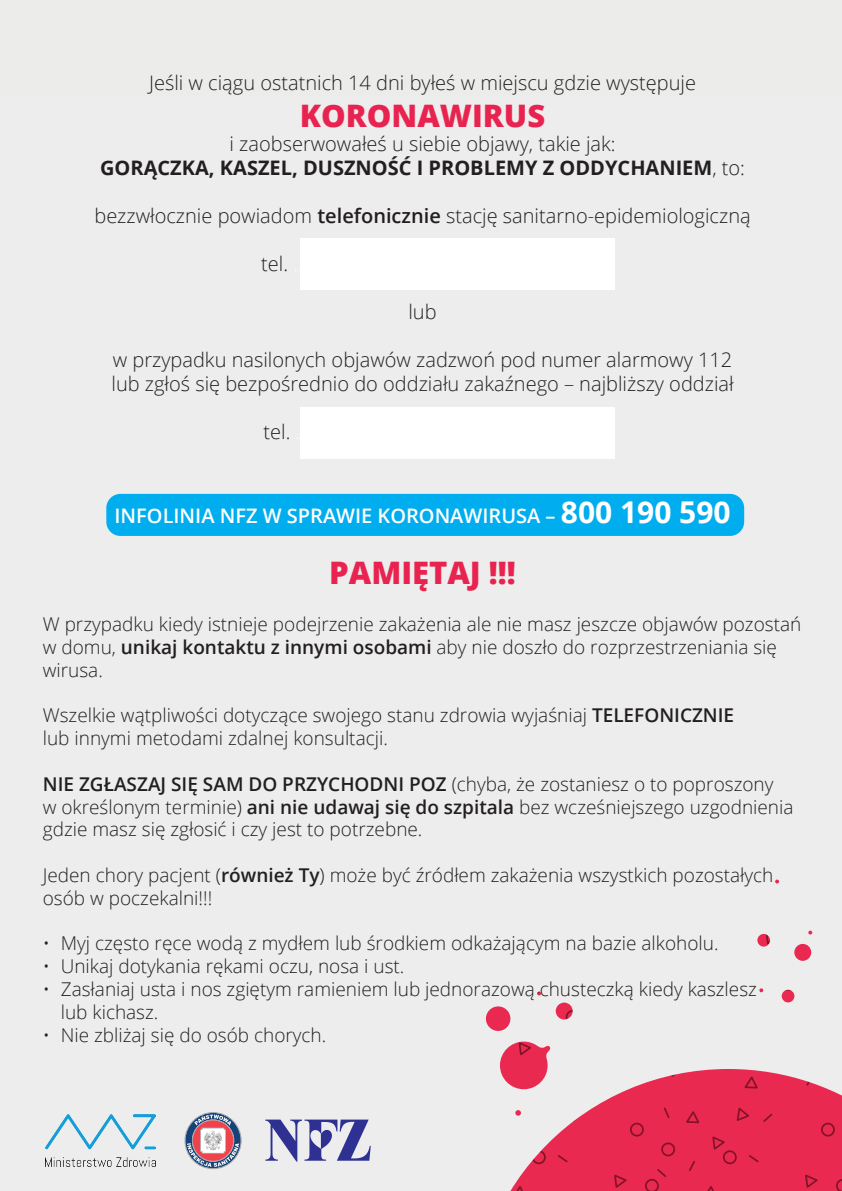
<style>
.page{position:relative;width:842px;height:1191px;background:#fff}
.page>*{position:absolute;margin:0;border:0;box-sizing:border-box;transform-origin:0 0}
.t1{font:800 31px "Open Sans";color:#e92350}
.t2{font:300 20px/24px "Open Sans";color:#231f20}
.t3{font:700 20px/24px "Open Sans";color:#231f20;text-align:center}
.t4{font:600 20px "Open Sans";color:#fff}
.t5{font:300 19px/22.8px "Open Sans";color:#231f20}
.s1{font-weight:300}
.s2{font-weight:600}
.s3{font-weight:700;font-size:30px}
</style>
<div class="page">
<div style="left:0;top:96px;width:842px;height:1095px;background:#ecedec"></div>
<div style="left:0;top:0;width:842px;height:96px;background:#ecedeb"></div>
<div style="left:300px;top:407px;width:315px;height:52px;background:#fff"></div>
<div style="left:106px;top:494px;width:638px;height:42px;background:#00aeef;border-radius:14px"></div>
<svg style="left:265px;top:1119px;width:106px;height:42px;background:#9b9dc5"></svg>
<div style="left:300px;top:238px;width:315px;height:52px;background:#fff"></div>
<img style="left:46px;top:1114px;width:109px;height:52px">
<svg style="left:185px;top:1112px;width:57px;height:57px;background:#b69fad"></svg>
<p class="t2" style="left:149px;top:70px;width:548px">Jeśli w ciągu ostatnich 14 dni byłeś w miejscu gdzie występuje</p>
<h1 class="t1" style="left:300px;top:92px;width:247px">KORONAWIRUS</h1>
<p class="t3" style="left:100px;top:131px;width:646px"><span class="s1">i zaobserwowałeś u siebie objawy, takie jak:<br></span>GORĄCZKA, KASZEL, DUSZNOŚĆ I PROBLEMY Z ODDYCHANIEM<span class="s1">, to:</span></p>
<p class="t2" style="left:94px;top:203px;width:658px">bezzwłocznie powiadom <span class="s2">telefonicznie</span> stację sanitarno-epidemiologiczną</p>
<p class="t2" style="left:408px;top:299px;width:30px">lub</p>
<p class="t2" style="left:112px;top:347px;width:624px">w przypadku nasilonych objawów zadzwoń pod numer alarmowy 112 lub zgłoś się bezpośrednio do oddziału zakaźnego – najbliższy oddział</p>
<p class="t4" style="left:115px;top:502px;width:618px">INFOLINIA NFZ W SPRAWIE KORONAWIRUSA – <span class="s3">800 190 590</span></p>
<h1 class="t1" style="left:329px;top:549px;width:188px">PAMIĘTAJ !!!</h1>
<p class="t5" style="left:43px;top:612px;width:760px">W przypadku kiedy istnieje podejrzenie zakażenia ale nie masz jeszcze objawów pozostań w domu, <span class="s2">unikaj kontaktu z innymi osobami</span> aby nie doszło do rozprzestrzeniania się wirusa.</p>
<p class="t5" style="left:43px;top:703px;width:693px">Wszelkie wątpliwości dotyczące swojego stanu zdrowia wyjaśniaj <span class="s2">TELEFONICZNIE </span>lub innymi metodami zdalnej konsultacji.</p>
<p class="t5" style="left:43px;top:772px;width:752px"><span class="s2">NIE ZGŁASZAJ SIĘ SAM DO PRZYCHODNI POZ</span> (chyba, że zostaniesz o to poproszony<br>w określonym terminie) <span class="s2">ani nie udawaj się do szpitala</span> bez wcześniejszego uzgodnienia gdzie masz się zgłosić i czy jest to potrzebne.</p>
<p class="t5" style="left:43px;top:863px;width:732px">Jeden chory pacjent (<span class="s2">również Ty</span>) może być źródłem zakażenia wszystkich pozostałych osób w poczekalni!!!</p>
<p class="t5" style="left:43px;top:931px;width:677px">• Myj często ręce wodą z mydłem lub środkiem odkażającym na bazie alkoholu.</p>
<p class="t5" style="left:43px;top:954px;width:363px">• Unikaj dotykania rękami oczu, nosa i ust.</p>
<p class="t5" style="left:61px;top:977px;width:698px;text-indent:-18px">• Zasłaniaj usta i nos zgiętym ramieniem lub jednorazową chusteczką kiedy kaszlesz lub kichasz.</p>
<p class="t5" style="left:43px;top:1023px;width:285px">• Nie zbliżaj się do osób chorych.</p>
</div>
